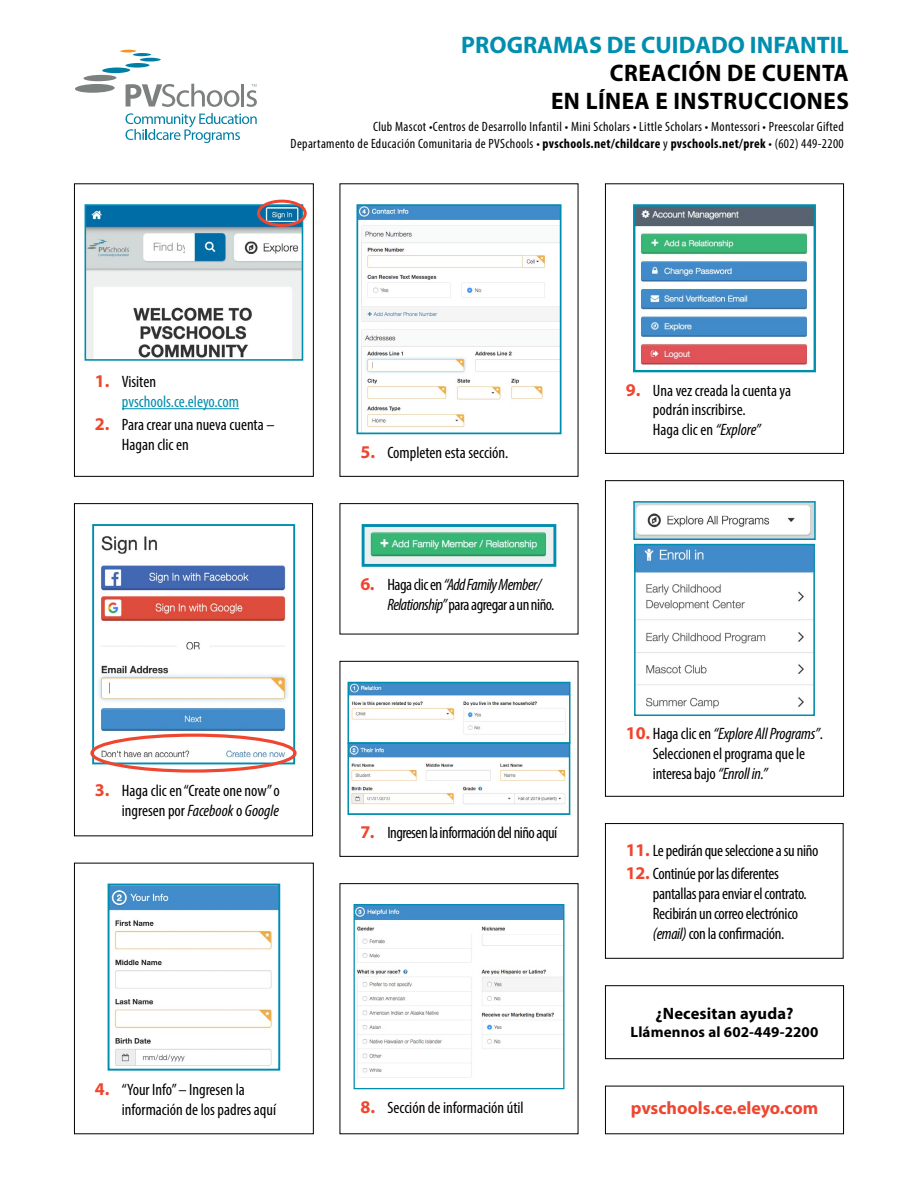
<style>
.page{position:relative;width:918px;height:1188px;background:#fff}
.page>*{position:absolute;margin:0;border:0;box-sizing:border-box;transform-origin:0 0}
.t1{font:700 24px/27.9px "Myriad Pro";letter-spacing:.02em;color:#000;text-align:right}
.Eleyo_URL{font:700 18px "Myriad Pro";color:#ef4630}
.t2{font:condensed 16.5px/19.8px "Myriad Pro";letter-spacing:-.01em;color:#000}
.t3{font:italic condensed 16.5px/19.8px "Myriad Pro";letter-spacing:-.03em;color:#000}
.t4{font:condensed 16.5px "Myriad Pro";letter-spacing:-.03em;color:#000}
.t5{font:condensed 16.5px/19.8px "Myriad Pro";color:#008eaf}
.t6{font:700 16.5px "Myriad Pro";letter-spacing:.01em;color:#000}
.t7{font:700 15px "Myriad Pro";letter-spacing:.01em;color:#000}
.Contact_Info{font:condensed 13.5px "Myriad Pro";letter-spacing:.025em;color:#000}
.s1{color:#008eaf}
.s2{font-weight:700}
.s3{font-weight:700;font-stretch:normal;font-size:18px;color:#ef4630}
.s4{color:#000}
.s5{font-style:italic}
.s6{font-weight:700;font-style:normal;font-stretch:normal;font-size:18px;color:#ef4630}
.s7{font-style:normal}
</style>
<div class="page">
<hr style="left:122px;top:408px;width:117px;height:1px;background:#008eaf">
<img style="left:88px;top:207px;width:212px;height:151px">
<div style="left:85px;top:204px;width:218px;height:157px;border:2px solid #008eaf"></div>
<div style="left:74px;top:184px;width:240px;height:293px;border:1px solid #000"></div>
<img style="left:95px;top:536px;width:197px;height:225px">
<div style="left:92px;top:524px;width:203px;height:240px;border:2px solid #008eaf"></div>
<div style="left:90px;top:734px;width:207px;height:39px;border:3px solid #ef4630;border-radius:50%"></div>
<div style="left:74px;top:503px;width:239px;height:333px;border:1px solid #000"></div>
<img style="left:111px;top:887px;width:166px;height:179px">
<div style="left:108px;top:884px;width:172px;height:187px;border:2px solid #008eaf"></div>
<div style="left:74px;top:863px;width:240px;height:271px;border:1px solid #000"></div>
<img style="left:359px;top:207px;width:200px;height:224px">
<div style="left:356px;top:204px;width:206px;height:230px;border:2px solid #008eaf"></div>
<img style="left:366px;top:528px;width:186px;height:35px">
<div style="left:362px;top:524px;width:194px;height:43px;border:3px solid #008eaf"></div>
<div style="left:340px;top:503px;width:238px;height:131px;border:1px solid #000"></div>
<img style="left:350px;top:685px;width:218px;height:120px">
<div style="left:348px;top:682px;width:223px;height:62px;border:2px solid #008eaf"></div>
<div style="left:347px;top:742px;width:223px;height:73px;border:2px solid #008eaf"></div>
<div style="left:340px;top:661px;width:238px;height:196px;border:1px solid #000"></div>
<img style="left:356px;top:906px;width:206px;height:172px">
<div style="left:354px;top:904px;width:210px;height:185px;border:1px solid #008eaf"></div>
<img style="left:636px;top:207px;width:177px;height:158px">
<div style="left:633px;top:204px;width:183px;height:168px;border:2px solid #008eaf"></div>
<div style="left:605px;top:184px;width:239px;height:270px;border:1px solid #000"></div>
<img style="left:636px;top:504px;width:177px;height:33px">
<div style="left:633px;top:501px;width:183px;height:39px;border:2px solid #008eaf"></div>
<img style="left:637px;top:547px;width:175px;height:162px">
<div style="left:634px;top:544px;width:181px;height:172px;border:2px solid #008eaf"></div>
<div style="left:605px;top:480px;width:239px;height:317px;border:1px solid #000"></div>
<div style="left:605px;top:823px;width:238px;height:136px;border:1px solid #000"></div>
<div style="left:605px;top:985px;width:239px;height:74px;border:1px solid #000"></div>
<div style="left:257px;top:200px;width:50px;height:27px;border:3px solid #ef4630;border-radius:50%"></div>
<svg style="left:139px;top:58px;width:22px;height:4px"></svg>
<hr style="left:132px;top:53px;width:19px;height:3px;background:#007fa4;border-radius:50%">
<svg style="left:120px;top:50px;width:16px;height:2px"></svg>
<svg style="left:75px;top:63px;width:164px;height:44px"></svg>
<hr style="left:241px;top:84px;width:3px;height:23px;background:#7c8180">
<svg style="left:246px;top:84px;width:11px;height:23px"></svg>
<svg style="left:126px;top:113px;width:131px;height:30px"></svg>
<h2 class="t1" style="left:461px;top:30px;width:389px"><span class="s1">PROGRAMAS DE CUIDADO INFANTIL<br></span>CREACIÓN DE CUENTA<br>EN LÍNEA E INSTRUCCIONES</h2>
<p class="Contact_Info" style="left:373px;top:118px;width:472px">Club Mascot •Centros de Desarrollo Infantil • Mini Scholars • Little Scholars • Montessori • Preescolar Gifted</p>
<p class="Contact_Info" style="left:291px;top:135px;width:555px">Departamento de Educación Comunitaria de PVSchools • <span class="s2">pvschools.net/childcare</span> y <span class="s2">pvschools.net/prek</span> • (602) 449-2200</p>
<p class="t5" style="left:122px;top:372px;width:119px;text-indent:-27px"><span class="s3">1.</span> <span class="s4">Visiten </span>pvschools.ce.eleyo.com</p>
<p class="t2" style="left:122px;top:415px;width:154px;text-indent:-27px"><span class="s3">2.</span> Para crear una nueva cuenta –<br>Hagan clic en</p>
<p class="t2" style="left:95px;top:780px;width:187px;text-align:right"><span class="s3">3.</span> Haga clic en “Create one now” o ingresen por <span class="s5">Facebook</span> o <span class="s5">Google</span></p>
<p class="t2" style="left:122px;top:1079px;width:156px;text-indent:-27px"><span class="s3">4.</span> “Your Info” – Ingresen la información de los padres aquí</p>
<p class="t2" style="left:360px;top:442px;width:149px"><span class="s3">5.</span> Completen esta sección.</p>
<p class="t3" style="left:387px;top:575px;width:168px;text-indent:-27px"><span class="s6">6.</span> <span class="s7">Haga clic en</span> “Add Family Member/<br>Relationship” <span class="s7">para agregar a un niño.</span></p>
<p class="t4" style="left:360px;top:823px;width:198px"><span class="s3">7.</span> Ingresen la información del niño aquí</p>
<p class="t2" style="left:360px;top:1097px;width:165px"><span class="s3">8.</span> Sección de información útil</p>
<p class="t2" style="left:653px;top:380px;width:140px;text-indent:-27px"><span class="s3">9.</span> Una vez creada la cuenta ya podrán inscribirse.<br>Haga clic en <span class="s5">“Explore”</span></p>
<p class="t2" style="left:653px;top:724px;width:172px;text-indent:-27px"><span class="s3">10.</span> Haga clic en <span class="s5">“Explore All Programs”</span>.<br>Seleccionen el programa que le interesa bajo <span class="s5">“Enroll in.”</span></p>
<p class="t2" style="left:626px;top:841px;width:194px"><span class="s3">11.</span> Le pedirán que seleccione a su niño</p>
<p class="t2" style="left:653px;top:864px;width:155px;text-indent:-27px"><span class="s3">12.</span> Continúe por las diferentes pantallas para enviar el contrato.<br>Recibirán un correo electrónico <span class="s5">(email)</span> con la confirmación.</p>
<p class="t6" style="left:655px;top:1002px;width:140px">¿Necesitan ayuda?</p>
<p class="t7" style="left:631px;top:1022px;width:189px">Llámennos al 602-449-2200</p>
<p class="Eleyo_URL" style="left:631px;top:1096px;width:189px">pvschools.ce.eleyo.com</p>
</div>
